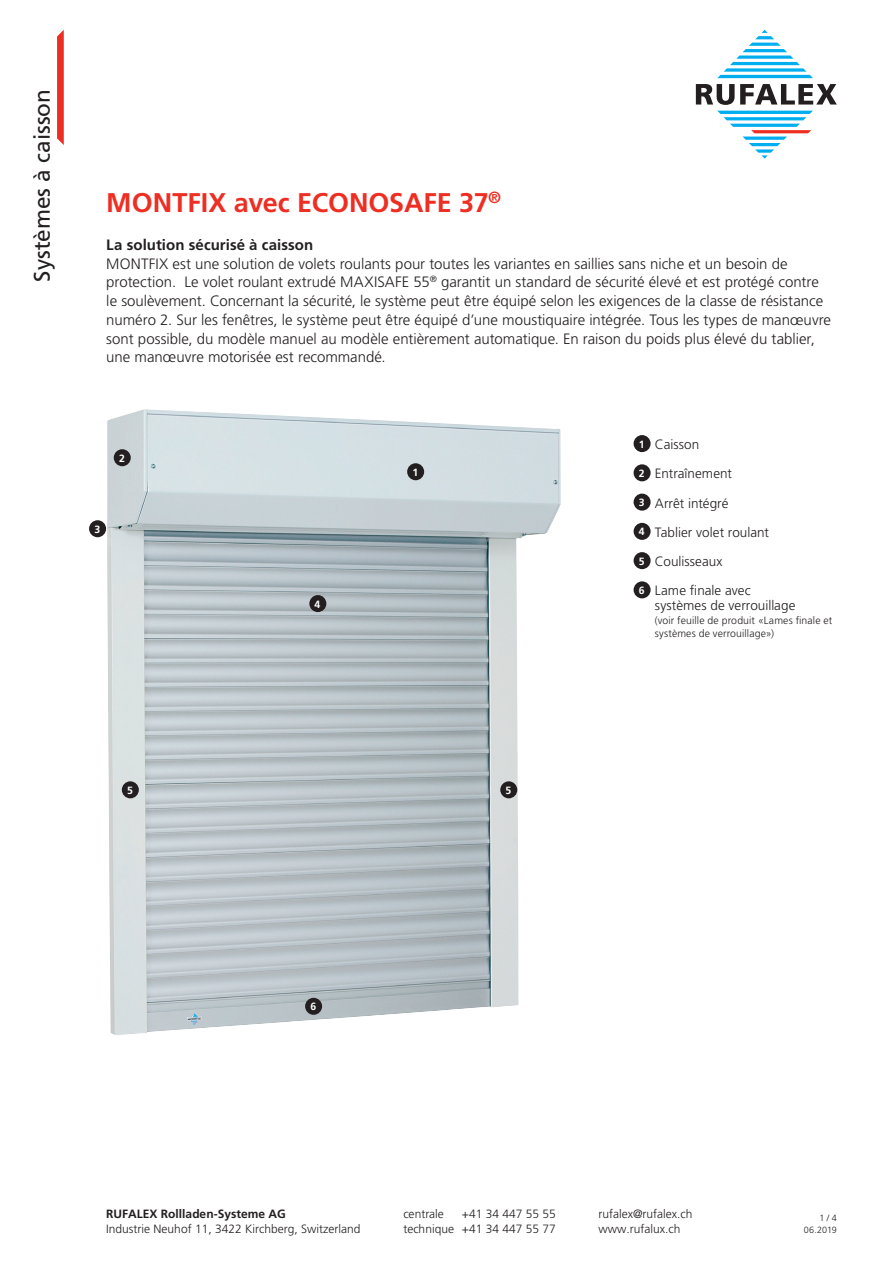
<style>
.page{position:relative;width:893px;height:1263px;background:#fff}
.page>*{position:absolute;margin:0;border:0;box-sizing:border-box;transform-origin:0 0}
.t1{font:700 27px "Frutiger LT Std";color:#ee2e22}
.t2{font:23.1px "Frutiger LT Std";letter-spacing:.01em;color:#231f20}
.t3{font:22.5px "Frutiger LT Std";color:#231f20}
.t4{font:300 15px/18.8px "Frutiger LT Std";color:#231f20}
.t5{font:700 15px "Frutiger LT Std";letter-spacing:.005em;color:#231f20}
.t6{font:300 13.5px/29.2px "Frutiger LT Std";color:#231f20}
.t7{font:300 12px "Frutiger LT Std";color:#231f20}
.t8{font:700 12px "Frutiger LT Std";color:#231f20}
.t9{font:300 10.5px/13.5px "Frutiger LT Std";letter-spacing:.01em;color:#231f20}
.t10{font:700 10.5px "Frutiger LT Std";color:#fff}
.t11{font:300 9px/12px "Frutiger LT Std";letter-spacing:-.005em;color:#231f20;text-align:right}
.s1{font-weight:700;font-size:10.5px;color:#fff}
</style>
<div class="page">
<img style="left:107px;top:409px;width:454px;height:626px">
<div style="left:407px;top:463px;width:17px;height:17px;background:#231f20;border-radius:50%"></div>
<div style="left:114px;top:449px;width:17px;height:17px;background:#231f20;border-radius:50%"></div>
<div style="left:89px;top:520px;width:17px;height:17px;background:#231f20;border-radius:50%"></div>
<div style="left:309px;top:595px;width:17px;height:17px;background:#231f20;border-radius:50%"></div>
<div style="left:305px;top:998px;width:17px;height:17px;background:#231f20;border-radius:50%"></div>
<div style="left:500px;top:781px;width:17px;height:17px;background:#231f20;border-radius:50%"></div>
<div style="left:122px;top:781px;width:17px;height:17px;background:#231f20;border-radius:50%"></div>
<div style="left:634px;top:435px;width:17px;height:17px;background:#231f20;border-radius:50%"></div>
<div style="left:634px;top:464px;width:17px;height:17px;background:#231f20;border-radius:50%"></div>
<div style="left:634px;top:494px;width:17px;height:17px;background:#231f20;border-radius:50%"></div>
<div style="left:634px;top:523px;width:17px;height:17px;background:#231f20;border-radius:50%"></div>
<div style="left:634px;top:552px;width:17px;height:17px;background:#231f20;border-radius:50%"></div>
<div style="left:634px;top:581px;width:17px;height:17px;background:#231f20;border-radius:50%"></div>
<svg style="left:717px;top:30px;width:96px;height:48px"></svg>
<svg style="left:717px;top:111px;width:96px;height:48px"></svg>
<svg style="left:696px;top:84px;width:141px;height:21px"></svg>
<svg style="left:57px;top:30px;width:7px;height:115px"></svg>
<h3 class="t3" style="left:29px;top:282px;width:194px;rotate:-90deg">Systèmes à caisson</h3>
<h2 class="t2" style="left:47px;top:100px;width:158px;rotate:90deg">ECONOMIC 37</h2>
<h1 class="t1" style="left:106px;top:186px;width:396px">MONTFIX avec ECONOSAFE 37<sup>®</sup></h1>
<p class="t5" style="left:106px;top:236px;width:208px">La solution sécurisé à caisson</p>
<p class="t4" style="left:106px;top:254px;width:726px">MONTFIX est une solution de volets roulants pour toutes les variantes en saillies sans niche et un besoin de protection. Le volet roulant extrudé MAXISAFE 55<sup>®</sup> garantit un standard de sécurité élevé et est protégé contre le soulèvement. Concernant la sécurité, le système peut être équipé selon les exigences de la classe de résistance numéro 2. Sur les fenêtres, le système peut être équipé d’une moustiquaire intégrée. Tous les types de manœuvre sont possible, du modèle manuel au modèle entièrement automatique. En raison du poids plus élevé du tablier, une manœuvre motorisée est recommandé.</p>
<p class="t10" style="left:119px;top:452px;width:7px">2</p>
<p class="t10" style="left:94px;top:523px;width:7px">3</p>
<p class="t10" style="left:315px;top:598px;width:7px">4</p>
<p class="t10" style="left:412px;top:466px;width:7px">1</p>
<p class="t6" style="left:639px;top:430px;width:132px"><span class="s1">1</span> Caisson<br><span class="s1">2</span> Entraînement<br><span class="s1">3</span> Arrêt intégré<br><span class="s1">4</span> Tablier volet roulant<br><span class="s1">5</span> Coulisseaux<br><span class="s1">6</span> Lame finale avec</p>
<p class="t6" style="left:655px;top:591px;width:142px">systèmes de verrouillage</p>
<p class="t9" style="left:655px;top:614px;width:179px">(voir feuille de produit «Lames finale et systèmes de verrouillage»)</p>
<p class="t10" style="left:127px;top:784px;width:7px">5</p>
<p class="t10" style="left:506px;top:784px;width:7px">5</p>
<p class="t10" style="left:310px;top:1000px;width:7px">6</p>
<p class="t8" style="left:106px;top:1207px;width:181px">RUFALEX Rollladen-Systeme AG</p>
<p class="t7" style="left:403px;top:1207px;width:42px">centrale</p>
<p class="t7" style="left:462px;top:1207px;width:95px">+41 34 447 55 55</p>
<p class="t7" style="left:598px;top:1207px;width:96px">rufalex@rufalex.ch</p>
<p class="t7" style="left:106px;top:1222px;width:256px">Industrie Neuhof 11, 3422 Kirchberg, Switzerland</p>
<p class="t7" style="left:403px;top:1222px;width:154px">technique +41 34 447 55 77</p>
<p class="t7" style="left:598px;top:1222px;width:84px">www.rufalux.ch</p>
<p class="t11" style="left:804px;top:1212px;width:34px">1 / 4<br>06.2019</p>
</div>
